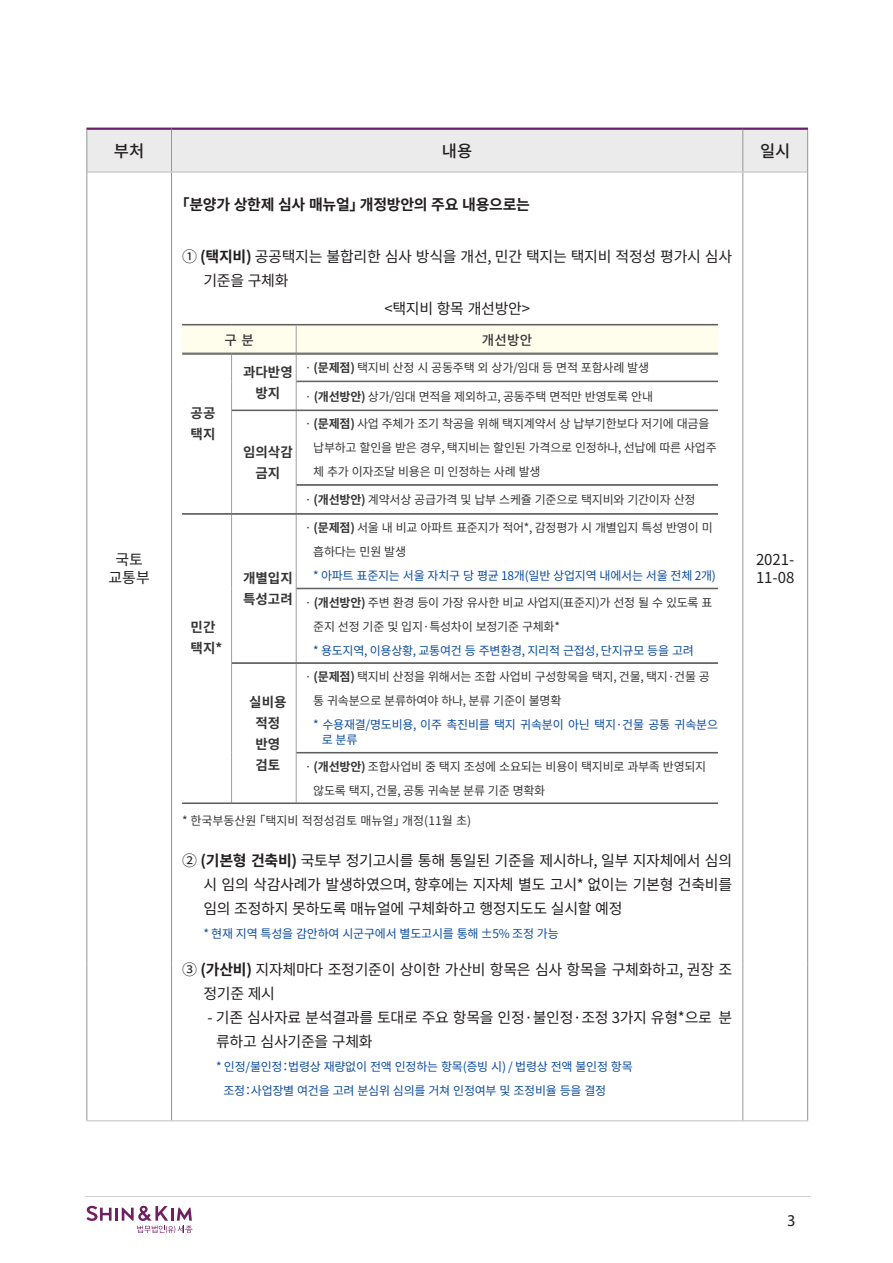
<style>
.page{position:relative;width:893px;height:1263px;background:#fff}
.page>*{position:absolute;margin:0;border:0;box-sizing:border-box;transform-origin:0 0}
.t1{font:500 16.5px "Noto Sans CJ Kkr";color:#231f20}
.t2{font:16.5px "Myriad Pro";color:#231f20}
.t3{font:15px/24px "Noto Sans CJ Kkr";letter-spacing:-.02em;color:#231f20}
.t4{font:700 15px "Noto Sans CJ Kkr";letter-spacing:-.02em;color:#231f20}
.t5{font:700 13.5px/21px "Noto Sans CJ Kkr";color:#373636;text-align:center}
.t6{font:500 13.5px "Noto Sans CJ Kkr";color:#373636}
.t7{font:12px/24px "Noto Sans CJ Kkr";letter-spacing:-.02em;color:#373636}
.t8{font:12px/15px "Noto Sans CJ Kkr";letter-spacing:-.02em;color:#0e4d9d}
.t9{font:12px "Noto Sans CJ Kkr";color:#373636}
.s1{font-weight:700}
</style>
<div class="page">
<svg style="left:86px;top:1206px;width:107px;height:27px"></svg>
<hr style="left:85px;top:1196px;width:726px;height:1px;background:#d2d2d2">
<div style="left:87px;top:130px;width:720px;height:42px;background:#ebebec"></div>
<hr style="left:86px;top:963px;width:1px;height:157px;background:#939598">
<hr style="left:171px;top:963px;width:1px;height:157px;background:#939598">
<hr style="left:742px;top:963px;width:1px;height:157px;background:#939598">
<hr style="left:807px;top:963px;width:1px;height:157px;background:#939598">
<hr style="left:86px;top:1120px;width:85px;height:1px;background:#bfbfbf">
<hr style="left:171px;top:1120px;width:572px;height:1px;background:#bfbfbf">
<hr style="left:743px;top:1120px;width:65px;height:1px;background:#bfbfbf">
<hr style="left:86px;top:128px;width:85px;height:2px;background:#6a2068">
<hr style="left:171px;top:128px;width:572px;height:2px;background:#6a2068">
<hr style="left:743px;top:128px;width:65px;height:2px;background:#6a2068">
<hr style="left:86px;top:130px;width:1px;height:42px;background:#939598">
<hr style="left:171px;top:130px;width:1px;height:42px;background:#939598">
<hr style="left:742px;top:130px;width:1px;height:42px;background:#939598">
<hr style="left:807px;top:130px;width:1px;height:42px;background:#939598">
<hr style="left:86px;top:172px;width:1px;height:791px;background:#939598">
<hr style="left:171px;top:172px;width:1px;height:791px;background:#939598">
<hr style="left:742px;top:172px;width:1px;height:791px;background:#939598">
<hr style="left:807px;top:172px;width:1px;height:791px;background:#939598">
<hr style="left:87px;top:172px;width:84px;height:1px;background:#bfbfbf">
<hr style="left:171px;top:172px;width:572px;height:1px;background:#bfbfbf">
<hr style="left:743px;top:172px;width:64px;height:1px;background:#bfbfbf">
<hr style="left:231px;top:410px;width:1px;height:75px;background:#a0a0a0">
<hr style="left:296px;top:411px;width:1px;height:74px;background:#a0a0a0">
<svg style="left:231px;top:485px;width:1px;height:28px"></svg>
<svg style="left:296px;top:485px;width:1px;height:28px"></svg>
<hr style="left:231px;top:514px;width:1px;height:74px;background:#a0a0a0">
<hr style="left:296px;top:514px;width:1px;height:74px;background:#a0a0a0">
<hr style="left:231px;top:588px;width:1px;height:75px;background:#a0a0a0">
<hr style="left:296px;top:588px;width:1px;height:75px;background:#a0a0a0">
<hr style="left:231px;top:663px;width:1px;height:90px;background:#a0a0a0">
<hr style="left:296px;top:663px;width:1px;height:90px;background:#a0a0a0">
<hr style="left:231px;top:753px;width:1px;height:50px;background:#a0a0a0">
<hr style="left:296px;top:753px;width:1px;height:50px;background:#a0a0a0">
<hr style="left:232px;top:410px;width:64px;height:1px;background:#5d5d5c">
<hr style="left:296px;top:410px;width:422px;height:1px;background:#5d5d5c">
<hr style="left:297px;top:484px;width:421px;height:1px;background:#5d5d5c">
<hr style="left:297px;top:485px;width:421px;height:1px;background:#5d5d5c">
<hr style="left:182px;top:513px;width:50px;height:1px;background:#5d5d5c">
<hr style="left:182px;top:514px;width:50px;height:1px;background:#5d5d5c">
<hr style="left:232px;top:513px;width:64px;height:1px;background:#5d5d5c">
<hr style="left:232px;top:514px;width:64px;height:1px;background:#5d5d5c">
<hr style="left:296px;top:513px;width:422px;height:1px;background:#5d5d5c">
<hr style="left:296px;top:514px;width:422px;height:1px;background:#5d5d5c">
<hr style="left:297px;top:588px;width:421px;height:1px;background:#5d5d5c">
<hr style="left:232px;top:662px;width:64px;height:1px;background:#5d5d5c">
<hr style="left:232px;top:663px;width:64px;height:1px;background:#5d5d5c">
<hr style="left:296px;top:662px;width:422px;height:1px;background:#5d5d5c">
<hr style="left:296px;top:663px;width:422px;height:1px;background:#5d5d5c">
<hr style="left:297px;top:752px;width:421px;height:1px;background:#5d5d5c">
<hr style="left:297px;top:753px;width:421px;height:1px;background:#5d5d5c">
<hr style="left:182px;top:803px;width:50px;height:1px;background:#5d5d5c">
<hr style="left:232px;top:803px;width:64px;height:1px;background:#5d5d5c">
<hr style="left:296px;top:803px;width:422px;height:1px;background:#5d5d5c">
<hr style="left:182px;top:324px;width:50px;height:1px;background:#5d5d5c">
<hr style="left:232px;top:324px;width:64px;height:1px;background:#5d5d5c">
<hr style="left:296px;top:324px;width:422px;height:1px;background:#5d5d5c">
<svg style="left:182px;top:325px;width:536px;height:85px"></svg>
<hr style="left:182px;top:353px;width:50px;height:1px;background:#5d5d5c">
<hr style="left:182px;top:354px;width:50px;height:1px;background:#5d5d5c">
<hr style="left:232px;top:353px;width:64px;height:1px;background:#5d5d5c">
<hr style="left:232px;top:354px;width:64px;height:1px;background:#5d5d5c">
<hr style="left:296px;top:353px;width:422px;height:1px;background:#5d5d5c">
<hr style="left:296px;top:354px;width:422px;height:1px;background:#5d5d5c">
<p class="t1" style="left:114px;top:142px;width:32px">부처</p>
<p class="t1" style="left:442px;top:142px;width:32px">내용</p>
<p class="t1" style="left:760px;top:142px;width:32px">일시</p>
<p class="t4" style="left:182px;top:196px;width:349px">｢분양가 상한제 심사 매뉴얼｣ 개정방안의 주요 내용으로는</p>
<p class="t3" style="left:203px;top:245px;width:530px;text-indent:-21px">① <span class="s1">(택지비)</span> 공공택지는 불합리한 심사 방식을 개선, 민간 택지는 택지비 적정성 평가시 심사 기준을 구체화</p>
<p class="t3" style="left:384px;top:297px;width:147px">&lt;택지비 항목 개선방안&gt;</p>
<p class="t6" style="left:225px;top:332px;width:31px">구 분</p>
<p class="t6" style="left:482px;top:332px;width:52px">개선방안</p>
<p class="t3" style="left:115px;top:547px;width:29px">국토</p>
<p class="t3" style="left:108px;top:565px;width:43px">교통부</p>
<p class="t5" style="left:191px;top:403px;width:26px">공공</p>
<p class="t5" style="left:191px;top:424px;width:26px">택지</p>
<p class="t5" style="left:191px;top:617px;width:26px">민간</p>
<p class="t5" style="left:191px;top:638px;width:33px">택지*</p>
<p class="t5" style="left:243px;top:362px;width:51px">과다반영 방지</p>
<p class="t7" style="left:305px;top:356px;width:346px">· <span class="s1">(문제점)</span> 택지비 산정 시 공동주택 외 상가/임대 등 면적 포함사례 발생</p>
<p class="t7" style="left:305px;top:384px;width:350px">· <span class="s1">(개선방안)</span> 상가/임대 면적을 제외하고, 공동주택 면적만 반영토록 안내</p>
<p class="t5" style="left:243px;top:442px;width:51px">임의삭감 금지</p>
<p class="t5" style="left:243px;top:568px;width:51px">개별입지</p>
<p class="t5" style="left:243px;top:589px;width:51px">특성고려</p>
<p class="t7" style="left:313px;top:412px;width:405px;text-indent:-9px">· <span class="s1">(문제점)</span> 사업 주체가 조기 착공을 위해 택지계약서 상 납부기한보다 저기에 대금을 납부하고 할인을 받은 경우, 택지비는 할인된 가격으로 인정하나, 선납에 따른 사업주 체 추가 이자조달 비용은 미 인정하는 사례 발생</p>
<p class="t7" style="left:305px;top:488px;width:392px">· <span class="s1">(개선방안)</span> 계약서상 공급가격 및 납부 스케쥴 기준으로 택지비와 기간이자 산정</p>
<p class="t7" style="left:313px;top:516px;width:401px;text-indent:-9px">· <span class="s1">(문제점)</span> 서울 내 비교 아파트 표준지가 적어*, 감정평가 시 개별입지 특성 반영이 미 흡하다는 민원 발생</p>
<p class="t8" style="left:313px;top:568px;width:404px">* 아파트 표준지는 서울 자치구 당 평균 18개(일반 상업지역 내에서는 서울 전체 2개)</p>
<p class="t7" style="left:313px;top:590px;width:401px;text-indent:-9px">· <span class="s1">(개선방안)</span> 주변 환경 등이 가장 유사한 비교 사업지(표준지)가 선정 될 수 있도록 표 준지 선정 기준 및 입지·특성차이 보정기준 구체화*</p>
<p class="t8" style="left:313px;top:643px;width:382px">* 용도지역, 이용상황, 교통여건 등 주변환경, 지리적 근접성, 단지규모 등을 고려</p>
<p class="t7" style="left:313px;top:665px;width:398px;text-indent:-9px">· <span class="s1">(문제점)</span> 택지비 산정을 위해서는 조합 사업비 구성항목을 택지, 건물, 택지·건물 공 통 귀속분으로 분류하여야 하나, 분류 기준이 불명확</p>
<p class="t8" style="left:322px;top:717px;width:398px;text-indent:-9px">* 수용재결/명도비용, 이주 촉진비를 택지 귀속분이 아닌 택지·건물 공통 귀속분으 로 분류</p>
<p class="t7" style="left:313px;top:755px;width:395px;text-indent:-9px">· <span class="s1">(개선방안)</span> 조합사업비 중 택지 조성에 소요되는 비용이 택지비로 과부족 반영되지 않도록 택지, 건물, 공통 귀속분 분류 기준 명확화</p>
<p class="t9" style="left:182px;top:814px;width:291px">* 한국부동산원 ｢택지비 적정성검토 매뉴얼｣ 개정(11월 초)</p>
<p class="t3" style="left:203px;top:849px;width:530px;text-align:justify;text-indent:-21px">② <span class="s1">(기본형 건축비)</span> 국토부 정기고시를 통해 통일된 기준을 제시하나, 일부 지자체에서 심의 시 임의 삭감사례가 발생하였으며, 향후에는 지자체 별도 고시* 없이는 기본형 건축비를 임의 조정하지 못하도록 매뉴얼에 구체화하고 행정지도도 실시할 예정</p>
<p class="t8" style="left:203px;top:926px;width:357px">* 현재 지역 특성을 감안하여 시군구에서 별도고시를 통해 ±5% 조정 가능</p>
<p class="t5" style="left:249px;top:692px;width:39px">실비용 적정 반영 검토</p>
<p class="t3" style="left:203px;top:958px;width:530px;text-indent:-21px">③ <span class="s1">(가산비)</span> 지자체마다 조정기준이 상이한 가산비 항목은 심사 항목을 구체화하고, 권장 조 정기준 제시</p>
<p class="t3" style="left:216px;top:1006px;width:518px;text-indent:-9px">- 기존 심사자료 분석결과를 토대로 주요 항목을 인정·불인정·조정 3가지 유형*으로 분 류하고 심사기준을 구체화</p>
<p class="t8" style="left:216px;top:1060px;width:418px">* 인정/불인정：법령상 재량없이 전액 인정하는 항목(증빙 시) / 법령상 전액 불인정 항목</p>
<p class="t8" style="left:223px;top:1084px;width:384px">조정：사업장별 여건을 고려 분심위 심의를 거쳐 인정여부 및 조정비율 등을 결정</p>
<p class="t3" style="left:756px;top:550px;width:40px;line-height:18px">2021-<br>11-08</p>
<h1 class="t2" style="left:787px;top:1210px;width:10px">3</h1>
</div>
